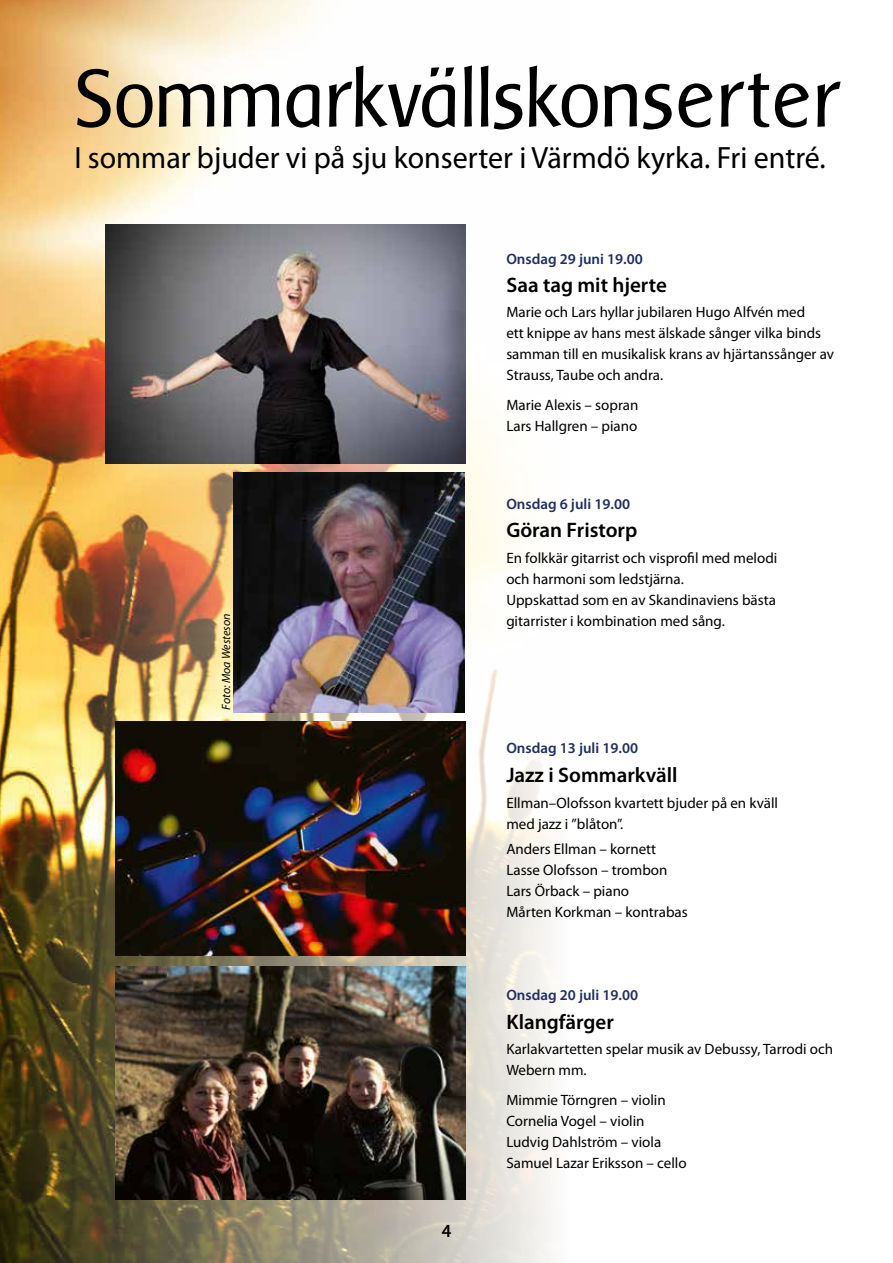
<style>
.page{position:relative;width:893px;height:1263px;background:#fff}
.page>*{position:absolute;margin:0;border:0;box-sizing:border-box;transform-origin:0 0}
.t1{font:83.85px "Baar Sophia";letter-spacing:-.025em;color:#000}
.t2{font:30.9px "Myriad Pro";color:#000}
.t3{font:600 21px "Myriad Pro";color:#000}
.t4{font:18.6px "Myriad Pro";color:#000}
.t5{font:15px/21px "Myriad Pro";color:#000}
.t6{font:600 15px "Myriad Pro";color:#212e60}
.t7{font:italic 12px "Myriad Pro";color:#000}
</style>
<div class="page">
<img style="left:0;top:0;width:551px;height:1263px">
<img style="left:106px;top:224px;width:359px;height:240px">
<img style="left:116px;top:721px;width:349px;height:235px">
<img style="left:116px;top:966px;width:349px;height:233px">
<img style="left:234px;top:473px;width:230px;height:239px">
<h1 class="t1" style="left:76px;top:53px;width:766px">Sommarkvällskonserter</h1>
<h2 class="t2" style="left:74px;top:139px;width:753px">I sommar bjuder vi på sju konserter i Värmdö kyrka. Fri entré.</h2>
<p class="t7" style="left:219px;top:709px;width:98px;rotate:-90deg">Foto: Moa Westeson</p>
<p class="t4" style="left:442px;top:1219px;width:11px">4</p>
<p class="t6" style="left:506px;top:249px;width:138px">Onsdag 29 juni 19.00</p>
<h3 class="t3" style="left:506px;top:272px;width:162px">Saa tag mit hjerte</h3>
<p class="t5" style="left:506px;top:301px;width:329px">Marie och Lars hyllar jubilaren Hugo Alfvén med<br>ett knippe av hans mest älskade sånger vilka binds samman till en musikalisk krans av hjärtanssånger av Strauss, Taube och andra.</p>
<p class="t5" style="left:506px;top:394px;width:134px">Marie Alexis – sopran<br>Lars Hallgren – piano</p>
<p class="t6" style="left:506px;top:495px;width:125px">Onsdag 6 juli 19.00</p>
<h3 class="t3" style="left:506px;top:517px;width:132px">Göran Fristorp</h3>
<p class="t5" style="left:506px;top:547px;width:272px">En folkkär gitarrist och visprofil med melodi och harmoni som ledstjärna.<br>Uppskattad som en av Skandinaviens bästa gitarrister i kombination med sång.</p>
<p class="t6" style="left:506px;top:738px;width:133px">Onsdag 13 juli 19.00</p>
<h3 class="t3" style="left:506px;top:762px;width:173px">Jazz i Sommarkväll</h3>
<p class="t5" style="left:506px;top:792px;width:273px">Ellman–Olofsson kvartett bjuder på en kväll med jazz i ”blåton”.</p>
<p class="t5" style="left:506px;top:838px;width:183px">Anders Ellman – kornett<br>Lasse Olofsson – trombon<br>Lars Örback – piano<br>Mårten Korkman – kontrabas</p>
<p class="t6" style="left:506px;top:985px;width:133px">Onsdag 20 juli 19.00</p>
<h3 class="t3" style="left:506px;top:1009px;width:109px">Klangfärger</h3>
<p class="t5" style="left:506px;top:1039px;width:328px">Karlakvartetten spelar musik av Debussy, Tarrodi och<br>Webern mm.</p>
<p class="t5" style="left:506px;top:1089px;width:182px">Mimmie Törngren – violin<br>Cornelia Vogel – violin<br>Ludvig Dahlström – viola<br>Samuel Lazar Eriksson – cello</p>
</div>
